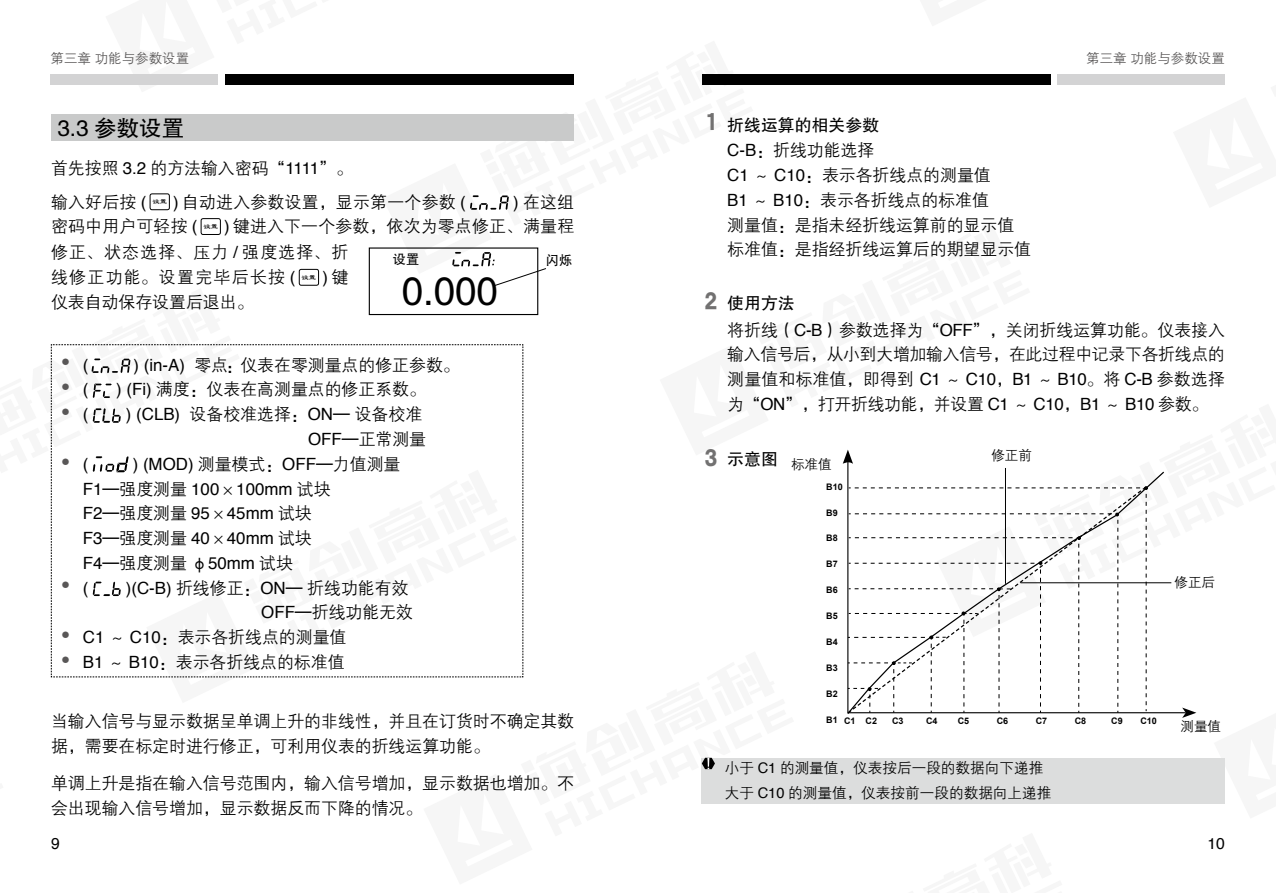
<style>
.page{position:relative;width:1276px;height:893px;background:#fff}
.page>*{position:absolute;margin:0;border:0;box-sizing:border-box;transform-origin:0 0}
.t1{font:39.6px "FZHTJW GB1 0";color:#000}
.t2{font:24.75px "H Yb 2 gj";color:#727171}
.t3{font:22.5px "FZHTJW GB1 0";color:#000}
.t4{font:16.88px/24.8px "FZZDXJW GB1 0";color:#000}
.t5{font:16.88px/24.8px "Helvetica";color:#000}
.t6{font:16.88px/24.8px "FZZDXJW GB1 0";letter-spacing:.08em;color:#000}
.t7{font:16.88px "FZHTJW GB1 0";color:#000}
.t8{font:15.75px "Helvetica";color:#000}
.t9{font:14.62px/24.8px "FZZDXJW GB1 0";color:#000}
.t10{font:13.5px "FZZDXJW GB1 0";color:#595757}
.t11{font:13.5px "FZZDXJW GB1 0";color:#000}
.t12{font:13.5px "FZHTJW GB1 0";color:#000}
.t13{font:700 9px "Arial";color:#000}
.t14{font:9px "FZZDXJW GB1 0";color:#595757}
.t15{font:7.2px "FZLSJW GB1 0";color:#000}
.s1{font-family:"Helvetica"}
.s2{font-family:"FZZDXJW GB1 0"}
</style>
<div class="page">
<div style="left:50px;top:74px;width:168px;height:11px;background:#d3d3d4"></div>
<div style="left:225px;top:74px;width:348px;height:11px;background:#000"></div>
<div style="left:150px;top:193px;width:20px;height:17px;border:1px solid #000;border-radius:2px"></div>
<svg style="left:470px;top:195px;width:39px;height:15px"></svg>
<div style="left:201px;top:218px;width:20px;height:17px;border:1px solid #000;border-radius:2px"></div>
<div style="left:51px;top:115px;width:523px;height:26px;background:#c9caca"></div>
<div style="left:702px;top:758px;width:523px;height:46px;background:#dcdddd"></div>
<svg style="left:702px;top:758px;width:13px;height:11px"></svg>
<div style="left:1057px;top:74px;width:168px;height:11px;background:#d3d3d4"></div>
<div style="left:702px;top:74px;width:348px;height:11px;background:#000"></div>
<svg style="left:50px;top:252px;width:496px;height:425px"></svg>
<svg style="left:842px;top:450px;width:11px;height:14px"></svg>
<svg style="left:1182px;top:708px;width:14px;height:10px"></svg>
<svg style="left:847px;top:486px;width:301px;height:228px"></svg>
<p class="t10" style="left:50px;top:51px;width:140px">第三章 功能与参数设置</p>
<h3 class="t3" style="left:57px;top:116px;width:128px">3.3 参数设置</h3>
<p class="t4" style="left:51px;top:152px;width:303px;line-height:33.8px">首先按照 <span class="s1">3.2</span> 的方法输入密码“<span class="s1">1111</span>”。输入好后按 <span class="s1">(</span></p>
<p class="t15" style="left:152px;top:198px;width:16px">设置</p>
<p class="t4" style="left:173px;top:190px;width:294px"><span class="s1">)</span> 自动进入参数设置，显示第一个参数 <span class="s1">(</span></p>
<p class="t4" style="left:513px;top:190px;width:63px"><span class="s1">)</span> 在这组</p>
<p class="t4" style="left:51px;top:215px;width:148px">密码中用户可轻按 <span class="s1">(</span></p>
<p class="t15" style="left:203px;top:223px;width:16px">设置</p>
<p class="t4" style="left:224px;top:215px;width:352px"><span class="s1">)</span> 键进入下一个参数，依次为零点修正、满量程</p>
<p class="t6" style="left:51px;top:241px;width:299px">修正、状态选择、压力 <span class="s1">/</span> 强度选择、折线修正功能。设置完毕后长按 <span class="s1">(</span></p>
<p class="t15" style="left:302px;top:273px;width:16px">设置</p>
<p class="t5" style="left:322px;top:265px;width:28px">)<span class="s2">键</span></p>
<p class="t4" style="left:51px;top:290px;width:204px">仪表自动保存设置后退出。</p>
<p class="t12" style="left:393px;top:252px;width:28px">设置</p>
<p class="t12" style="left:546px;top:253px;width:28px">闪烁</p>
<h1 class="t1" style="left:402px;top:270px;width:97px">0.000</h1>
<p class="t14" style="left:61px;top:358px;width:10px">●</p>
<p class="t14" style="left:61px;top:382px;width:10px">●</p>
<p class="t14" style="left:61px;top:407px;width:10px">●</p>
<p class="t14" style="left:61px;top:457px;width:10px">●</p>
<p class="t14" style="left:61px;top:580px;width:10px">●</p>
<p class="t14" style="left:61px;top:630px;width:10px">●</p>
<p class="t14" style="left:61px;top:655px;width:10px">●</p>
<p class="t5" style="left:83px;top:353px;width:7px">(</p>
<p class="t4" style="left:133px;top:353px;width:328px"><span class="s1">) (in-A)</span> 零点：仪表在零测量点的修正参数。</p>
<p class="t5" style="left:83px;top:378px;width:7px">(</p>
<p class="t4" style="left:116px;top:378px;width:311px"><span class="s1">) (Fi)</span> 满度：仪表在高测量点的修正系数。</p>
<p class="t5" style="left:83px;top:402px;width:7px">(</p>
<p class="t4" style="left:126px;top:402px;width:302px;text-align:right"><span class="s1">) (CLB)</span> 设备校准选择：<span class="s1">ON</span>— 设备校准<br><span class="s1">OFF</span>—正常测量</p>
<p class="t5" style="left:83px;top:452px;width:7px">(</p>
<p class="t4" style="left:133px;top:452px;width:269px"><span class="s1">) (MOD)</span> 测量模式：<span class="s1">OFF</span>—力值测量</p>
<p class="t5" style="left:83px;top:477px;width:249px">F1<span class="s2">—强度测量</span> 100<span class="s2">×</span>100mm <span class="s2">试块<br></span>F2<span class="s2">—强度测量</span> 95<span class="s2">×</span>45mm <span class="s2">试块<br></span>F3<span class="s2">—强度测量</span> 40<span class="s2">×</span>40mm <span class="s2">试块</span></p>
<p class="t4" style="left:83px;top:551px;width:212px"><span class="s1">F4</span>—强度测量 φ<span class="s1">50mm</span> 试块</p>
<p class="t5" style="left:83px;top:576px;width:7px">(</p>
<p class="t4" style="left:126px;top:576px;width:284px"><span class="s1">)(C-B)</span> 折线修正：<span class="s1">ON</span>— 折线功能有效</p>
<p class="t4" style="left:261px;top:600px;width:153px"><span class="s1">OFF</span>—折线功能无效</p>
<p class="t4" style="left:83px;top:625px;width:265px"><span class="s1">C1</span> ～ <span class="s1">C10</span>：表示各折线点的测量值</p>
<p class="t4" style="left:83px;top:650px;width:263px"><span class="s1">B1</span> ～ <span class="s1">B10</span>：表示各折线点的标准值</p>
<p class="t4" style="left:51px;top:709px;width:524px">当输入信号与显示数据呈单调上升的非线性，并且在订货时不确定其数据，需要在标定时进行修正，可利用仪表的折线运算功能。</p>
<p class="t4" style="left:51px;top:771px;width:524px">单调上升是指在输入信号范围内，输入信号增加，显示数据也增加。不会出现输入信号增加，显示数据反而下降的情况。</p>
<p class="t10" style="left:1086px;top:51px;width:140px">第三章 功能与参数设置</p>
<h2 class="t2" style="left:705px;top:112px;width:14px">1</h2>
<p class="t7" style="left:727px;top:116px;width:153px">折线运算的相关参数</p>
<p class="t4" style="left:727px;top:139px;width:305px"><span class="s1">C-B</span>：折线功能选择<br><span class="s1">C1</span> ～ <span class="s1">C10</span>：表示各折线点的测量值<br><span class="s1">B1</span> ～ <span class="s1">B10</span>：表示各折线点的标准值<br>测量值：是指未经折线运算前的显示值标准值：是指经折线运算后的期望显示值</p>
<h2 class="t2" style="left:705px;top:290px;width:14px">2</h2>
<p class="t7" style="left:727px;top:293px;width:69px">使用方法</p>
<p class="t4" style="left:727px;top:318px;width:499px;text-align:justify">将折线（<span class="s1">C-B</span>）参数选择为“<span class="s1">OFF</span>”，关闭折线运算功能。仪表接入输入信号后，从小到大增加输入信号，在此过程中记录下各折线点的测量值和标准值，即得到 <span class="s1">C1</span> ～ <span class="s1">C10</span>，<span class="s1">B1</span> ～ <span class="s1">B10</span>。将 <span class="s1">C-B</span> 参数选择为“<span class="s1">ON</span>”，打开折线功能，并设置 <span class="s1">C1</span> ～ <span class="s1">C10</span>，<span class="s1">B1</span> ～ <span class="s1">B10</span> 参数。</p>
<h2 class="t2" style="left:705px;top:447px;width:14px">3</h2>
<p class="t7" style="left:727px;top:450px;width:52px">示意图</p>
<p class="t11" style="left:991px;top:448px;width:42px">修正前</p>
<p class="t11" style="left:791px;top:457px;width:42px">标准值</p>
<p class="t13" style="left:826px;top:481px;width:18px">B10</p>
<p class="t13" style="left:826px;top:506px;width:13px">B9</p>
<p class="t13" style="left:826px;top:532px;width:13px">B8</p>
<p class="t13" style="left:826px;top:558px;width:13px">B7</p>
<p class="t13" style="left:826px;top:584px;width:13px">B6</p>
<p class="t13" style="left:826px;top:610px;width:13px">B5</p>
<p class="t13" style="left:826px;top:636px;width:13px">B4</p>
<p class="t13" style="left:826px;top:662px;width:13px">B3</p>
<p class="t13" style="left:826px;top:688px;width:13px">B2</p>
<p class="t13" style="left:826px;top:713px;width:13px">B1</p>
<p class="t11" style="left:1174px;top:575px;width:42px">修正后</p>
<p class="t13" style="left:844px;top:715px;width:35px">C1 C2</p>
<p class="t13" style="left:892px;top:715px;width:13px">C3</p>
<p class="t13" style="left:926px;top:715px;width:13px">C4</p>
<p class="t13" style="left:957px;top:715px;width:13px">C5</p>
<p class="t13" style="left:996px;top:715px;width:13px">C6</p>
<p class="t13" style="left:1035px;top:715px;width:13px">C7</p>
<p class="t13" style="left:1074px;top:715px;width:13px">C8</p>
<p class="t13" style="left:1111px;top:715px;width:13px">C9</p>
<p class="t13" style="left:1140px;top:715px;width:18px">C10</p>
<p class="t11" style="left:1180px;top:719px;width:42px">测量值</p>
<p class="t9" style="left:725px;top:756px;width:328px">小于 <span class="s1">C1</span> 的测量值，仪表按后一段的数据向下递推大于 <span class="s1">C10</span> 的测量值，仪表按前一段的数据向上递推</p>
<p class="t8" style="left:51px;top:831px;width:10px">9</p>
<p class="t8" style="left:1207px;top:831px;width:19px">10</p>
</div>
